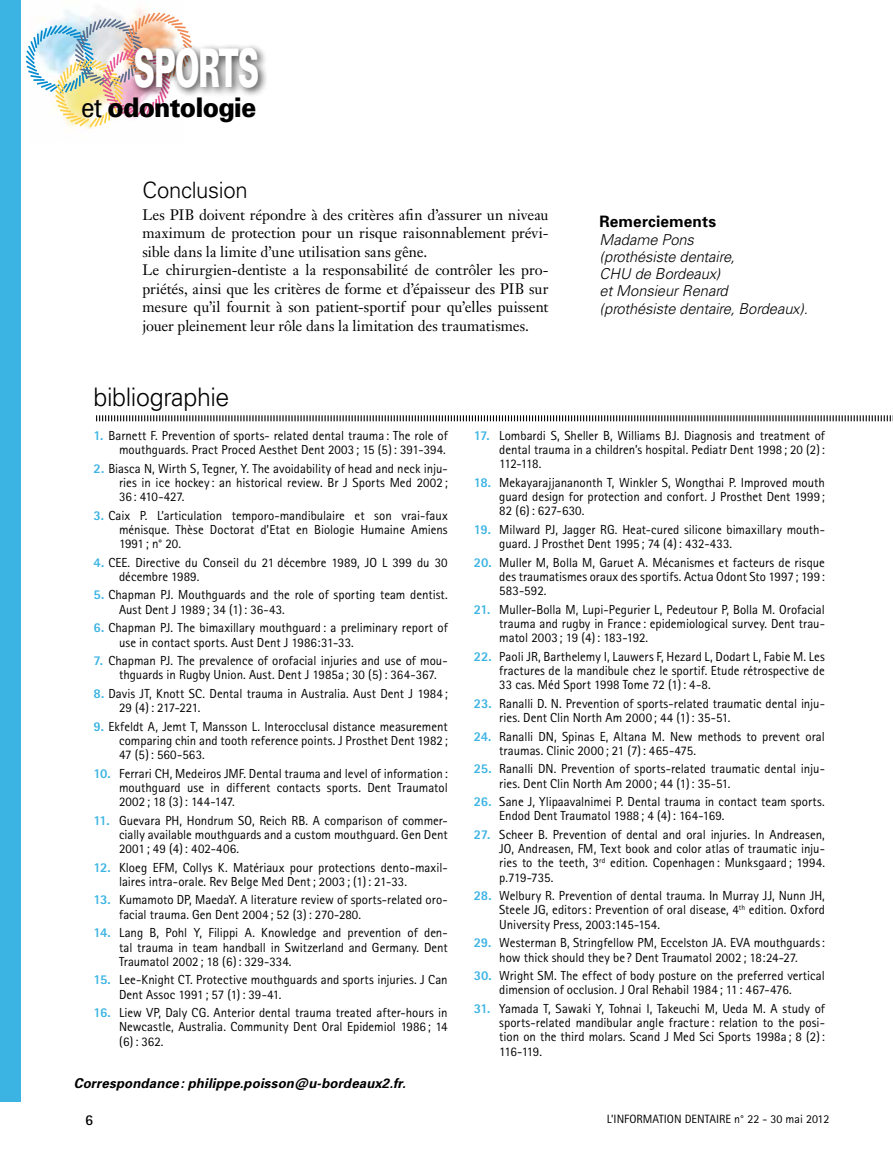
<style>
.page{position:relative;width:893px;height:1149px;background:#fff}
.page>*{position:absolute;margin:0;border:0;box-sizing:border-box;transform-origin:0 0}
.t1{font:900 53.25px "Univers";letter-spacing:-.03em;color:#fff;scale:.56 1}
.t2{font:900 27px "Univers";letter-spacing:-.03em;color:#000;scale:.9 1}
.t3{font:300 25.5px "Univers";letter-spacing:-.015em;color:#000}
.t4{font:300 22.5px "Univers";letter-spacing:-.015em;color:#000}
.t5{font:700 15.75px "Univers";letter-spacing:.01em;color:#000}
.t6{font:15px/18.5px "Janson Text";color:#000}
.t7{font:italic 300 15px/17.2px "Univers";letter-spacing:-.005em;color:#000}
.t8{font:700 15px "Rotis Sans Serif";color:#000}
.t9{font:italic 700 13.5px "Univers";letter-spacing:.01em;color:#000}
.t10{font:13.2px/14.2px "Rotis Sans Serif";color:#000;text-align:justify}
.t11{font:12px "Rotis Sans Serif";color:#000}
.s1{font-weight:400}
.s2{font-weight:800;font-size:13.5px;color:#3cb4e3}
</style>
<div class="page">
<div style="left:0;top:0;width:21px;height:1101px;background:#3cb4e3"></div>
<img style="left:25px;top:11px;width:167px;height:118px">
<div style="left:130px;top:43px;width:139px;height:55px;background:#000;opacity:.75"></div>
<svg style="left:96px;top:415px;width:797px;height:7px"></svg>
<h1 class="t1" style="left:133px;top:35px;width:226px">SpoRTS</h1>
<h2 class="t2" style="left:81px;top:90px;width:196px"><span class="s1">et</span> odontologie</h2>
<h3 class="t4" style="left:142px;top:176px;width:107px">Conclusion</h3>
<p class="t6" style="left:142px;top:205px;width:408px">Les PIB doivent répondre à des critères afin d’assurer un niveau maximum de protection pour un risque raisonnablement prévi&shy;sible dans la limite d’une utilisation sans gêne.<br>Le chirurgien-dentiste a la responsabilité de contrôler les pro&shy;priétés, ainsi que les critères de forme et d’épaisseur des PIB sur mesure qu’il fournit à son patient-sportif pour qu’elles puissent jouer pleinement leur rôle dans la limitation des traumatismes.</p>
<p class="t5" style="left:600px;top:212px;width:118px">Remerciements</p>
<p class="t7" style="left:600px;top:231px;width:210px">Madame Pons<br>(prothésiste dentaire,<br>CHU de Bordeaux)<br>et Monsieur Renard<br>(prothésiste dentaire, Bordeaux).</p>
<h3 class="t3" style="left:94px;top:381px;width:137px">bibliographie</h3>
<p class="t10" style="left:94px;top:428px;width:356px;text-align:right"><span class="s2">1.</span> Barnett F. Prevention of sports- related dental trauma: The role of mouthguards. Pract Proced Aesthet Dent 2003; 15 (5): 391-394.</p>
<p class="t10" style="left:119px;top:461px;width:330px;text-indent:-26px"><span class="s2">2.</span> Biasca N, Wirth S, Tegner, Y. The avoidability of head and neck inju&shy;ries in ice hockey : an historical review. Br J Sports Med 2002; 36: 410-427.</p>
<p class="t10" style="left:119px;top:508px;width:330px;text-indent:-26px"><span class="s2">3.</span> Caix P. L’articulation temporo-mandibulaire et son vrai-faux ménisque. Thèse Doctorat d’Etat en Biologie Humaine Amiens 1991; n° 20.</p>
<p class="t10" style="left:119px;top:555px;width:330px;text-indent:-26px"><span class="s2">4.</span> CEE. Directive du Conseil du 21 décembre 1989, JO L 399 du 30 décembre 1989.</p>
<p class="t10" style="left:119px;top:587px;width:330px;text-indent:-26px"><span class="s2">5.</span> Chapman PJ. Mouthguards and the role of sporting team dentist.<br>Aust Dent J 1989; 34 (1): 36-43.</p>
<p class="t10" style="left:119px;top:620px;width:330px;text-indent:-26px"><span class="s2">6.</span> Chapman PJ. The bimaxillary mouthguard: a preliminary report of use in contact sports. Aust Dent J 1986:31-33.</p>
<p class="t10" style="left:119px;top:653px;width:330px;text-indent:-26px"><span class="s2">7.</span> Chapman PJ. The prevalence of orofacial injuries and use of mou&shy;thguards in Rugby Union. Aust. Dent J 1985a ; 30 (5): 364-367.</p>
<p class="t10" style="left:119px;top:686px;width:330px;text-indent:-26px"><span class="s2">8.</span> Davis JT, Knott SC. Dental trauma in Australia. Aust Dent J 1984;<br>29 (4): 217-221.</p>
<p class="t10" style="left:119px;top:718px;width:330px;text-indent:-26px"><span class="s2">9.</span> Ekfeldt A, Jemt T, Mansson L. Interocclusal distance measurement comparing chin and tooth reference points. J Prosthet Dent 1982; 47 (5): 560-563.</p>
<p class="t10" style="left:119px;top:765px;width:330px;text-indent:-26px"><span class="s2">10.</span> Ferrari CH, Medeiros JMF. Dental trauma and level of information: mouthguard use in different contacts sports. Dent Traumatol 2002; 18 (3): 144-147.</p>
<p class="t10" style="left:119px;top:812px;width:330px;text-indent:-26px"><span class="s2">11.</span> Guevara PH, Hondrum SO, Reich RB. A comparison of commer&shy;cially available mouthguards and a custom mouthguard. Gen Dent 2001; 49 (4): 402-406.</p>
<p class="t10" style="left:119px;top:859px;width:330px;text-indent:-26px"><span class="s2">12.</span> Kloeg EFM, Collys K. Matériaux pour protections dento-maxil&shy;laires intra-orale. Rev Belge Med Dent; 2003; (1): 21-33.</p>
<p class="t10" style="left:119px;top:892px;width:330px;text-indent:-26px"><span class="s2">13.</span> Kumamoto DP, MaedaY. A literature review of sports-related oro&shy;facial trauma. Gen Dent 2004; 52 (3): 270-280.</p>
<p class="t10" style="left:119px;top:925px;width:330px;text-indent:-26px"><span class="s2">14.</span> Lang B, Pohl Y, Filippi A. Knowledge and prevention of den&shy;tal trauma in team handball in Switzerland and Germany. Dent Traumatol 2002; 18 (6): 329-334.</p>
<p class="t10" style="left:119px;top:972px;width:330px;text-indent:-26px"><span class="s2">15.</span> Lee-Knight CT. Protective mouthguards and sports injuries. J Can<br>Dent Assoc 1991; 57 (1): 39-41.</p>
<p class="t10" style="left:119px;top:1005px;width:330px;text-indent:-26px"><span class="s2">16.</span> Liew VP, Daly CG. Anterior dental trauma treated after-hours in Newcastle, Australia. Community Dent Oral Epidemiol 1986; 14 (6): 362.</p>
<p class="t9" style="left:74px;top:1075px;width:334px">Correspondance: philippe.poisson@u-bordeaux2.fr.</p>
<p class="t10" style="left:499px;top:428px;width:327px;text-indent:-26px"><span class="s2">17.</span> Lombardi S, Sheller B, Williams BJ. Diagnosis and treatment of dental trauma in a children’s hospital. Pediatr Dent 1998; 20 (2):<br>112-118.</p>
<p class="t10" style="left:499px;top:475px;width:327px;text-indent:-26px"><span class="s2">18.</span> Mekayarajjananonth T, Winkler S, Wongthai P. Improved mouth guard design for protection and confort. J Prosthet Dent 1999; 82 (6): 627-630.</p>
<p class="t10" style="left:499px;top:522px;width:327px;text-indent:-26px"><span class="s2">19.</span> Milward PJ, Jagger RG. Heat-cured silicone bimaxillary mouth&shy;guard. J Prosthet Dent 1995; 74 (4): 432-433.</p>
<p class="t10" style="left:499px;top:555px;width:327px;text-indent:-26px"><span class="s2">20.</span> Muller M, Bolla M, Garuet A. Mécanismes et facteurs de risque des traumatismes oraux des sportifs. Actua Odont Sto 1997; 199:<br>583-592.</p>
<p class="t10" style="left:499px;top:602px;width:327px;text-indent:-26px"><span class="s2">21.</span> Muller-Bolla M, Lupi-Pegurier L, Pedeutour P, Bolla M. Orofacial trauma and rugby in France : epidemiological survey. Dent trau&shy;matol 2003; 19 (4): 183-192.</p>
<p class="t10" style="left:499px;top:649px;width:327px;text-indent:-26px"><span class="s2">22.</span> Paoli JR, Barthelemy I, Lauwers F, Hezard L, Dodart L, Fabie M. Les fractures de la mandibule chez le sportif. Etude rétrospective de 33 cas. Méd Sport 1998 Tome 72 (1): 4-8.</p>
<p class="t10" style="left:499px;top:696px;width:327px;text-indent:-26px"><span class="s2">23.</span> Ranalli D. N. Prevention of sports-related traumatic dental inju&shy;ries. Dent Clin North Am 2000; 44 (1): 35-51.</p>
<p class="t10" style="left:499px;top:728px;width:327px;text-indent:-26px"><span class="s2">24.</span> Ranalli DN, Spinas E, Altana M. New methods to prevent oral traumas. Clinic 2000; 21 (7): 465-475.</p>
<p class="t10" style="left:499px;top:761px;width:327px;text-indent:-26px"><span class="s2">25.</span> Ranalli DN. Prevention of sports-related traumatic dental inju&shy;ries. Dent Clin North Am 2000; 44 (1): 35-51.</p>
<p class="t10" style="left:499px;top:794px;width:327px;text-indent:-26px"><span class="s2">26.</span> Sane J, Ylipaavalnimei P. Dental trauma in contact team sports.<br>Endod Dent Traumatol 1988; 4 (4): 164-169.</p>
<p class="t10" style="left:499px;top:827px;width:327px;text-indent:-26px"><span class="s2">27.</span> Scheer B. Prevention of dental and oral injuries. In Andreasen, JO, Andreasen, FM, Text book and color atlas of traumatic inju&shy;ries to the teeth, 3<sup>rd</sup> edition. Copenhagen: Munksgaard; 1994. p.719-735.</p>
<p class="t10" style="left:499px;top:888px;width:327px;text-indent:-26px"><span class="s2">28.</span> Welbury R. Prevention of dental trauma. In Murray JJ, Nunn JH, Steele JG, editors: Prevention of oral disease, 4<sup>th</sup> edition. Oxford University Press, 2003:145-154.</p>
<p class="t10" style="left:474px;top:935px;width:353px;text-align:center"><span class="s2">29.</span> Westerman B, Stringfellow PM, Eccelston JA. EVA mouthguards: how thick should they be ? Dent Traumatol 2002; 18:24-27.</p>
<p class="t10" style="left:474px;top:968px;width:353px;text-align:center"><span class="s2">30.</span> Wright SM. The effect of body posture on the preferred vertical dimension of occlusion. J Oral Rehabil 1984; 11: 467-476.</p>
<p class="t10" style="left:499px;top:1000px;width:327px;text-indent:-26px"><span class="s2">31.</span> Yamada T, Sawaki Y, Tohnai I, Takeuchi M, Ueda M. A study of sports-related mandibular angle fracture : relation to the posi&shy;tion on the third molars. Scand J Med Sci Sports 1998a ; 8 (2):<br>116-119.</p>
<p class="t8" style="left:85px;top:1110px;width:10px">6</p>
<p class="t11" style="left:607px;top:1111px;width:224px">L’INFORMATION DENTAIRE n° 22 - 30 mai 2012</p>
</div>
